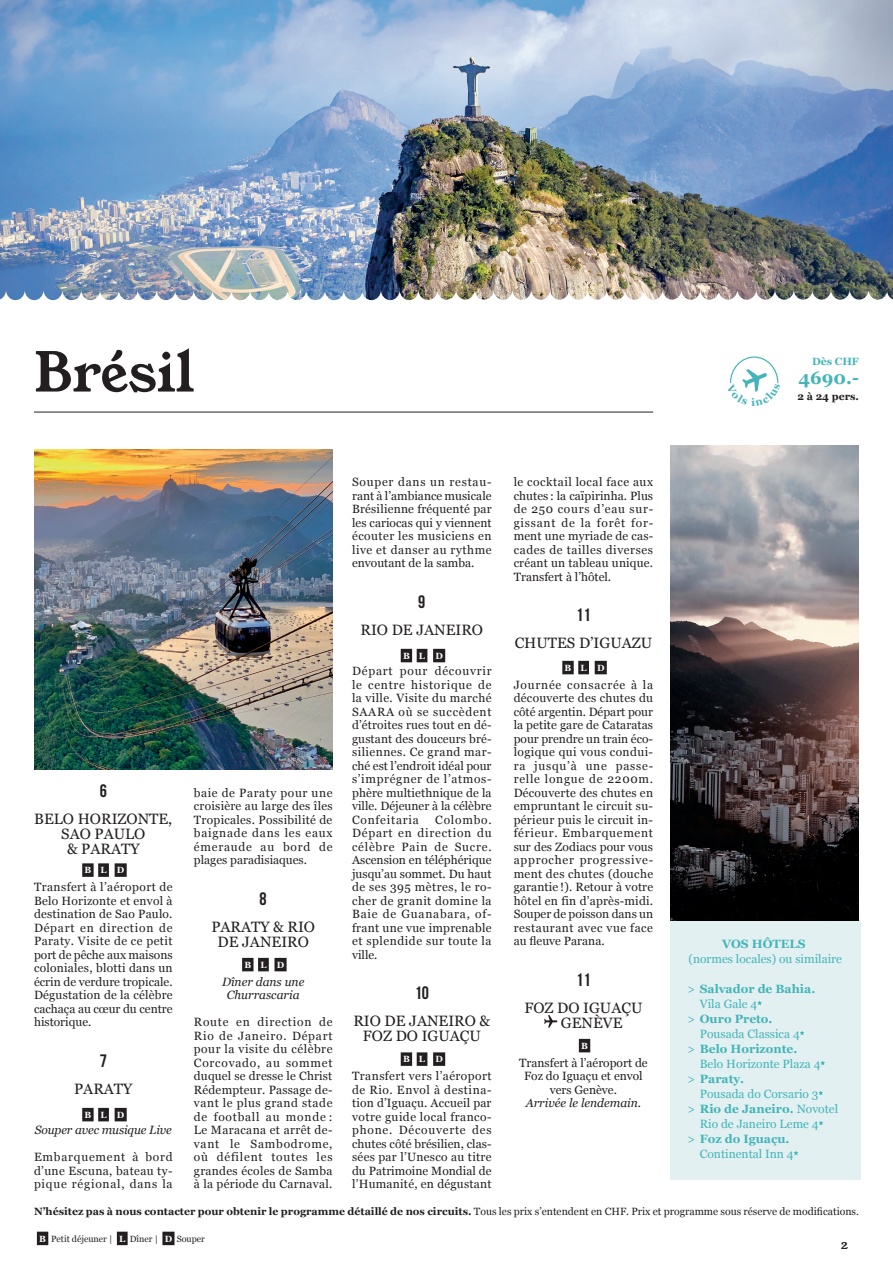
<style>
.page{position:relative;width:893px;height:1263px;background:#fff}
.page>*{position:absolute;margin:0;border:0;box-sizing:border-box;transform-origin:0 0}
.t1{font:54px "Young Serif";letter-spacing:-.01em;color:#231f20}
.t2{font:18px "Bebas Neue";color:#231f20}
.t3{font:700 18px "Georgia";color:#43b4b8}
.t4{font:15px/15px "Georgia";color:#231f20;text-align:center}
.t5{font:13.05px "Young Serif";color:#231f20}
.t6{font:12px/13.5px "Georgia";letter-spacing:.02em;color:#231f20;text-align:justify}
.t7{font:12px "Georgia";color:#43b4b8}
.t8{font:700 12px "Georgia";color:#43b4b8}
.t9{font:italic 12px/13.5px "Georgia";color:#231f20;text-align:center}
.t10{font:12px/13.5px "Georgia";color:#231f20;text-align:center}
.t11{font:700 10.5px "Georgia";color:#231f20}
.t12{font:700 10.5px "Georgia";color:#43b4b8}
.t13{font:9px "Georgia";color:#231f20}
.t14{font:700 9px "Georgia";color:#fff}
.s1{font-weight:400}
.s2{font-weight:700;color:#fff}
</style>
<div class="page">
<hr style="left:34px;top:412px;width:619px;height:1px;background:#231f20">
<div style="left:37px;top:1232px;width:11px;height:13px;background:#231f20"></div>
<div style="left:117px;top:1232px;width:11px;height:13px;background:#231f20"></div>
<div style="left:162px;top:1232px;width:13px;height:13px;background:#231f20"></div>
<div style="left:670px;top:921px;width:190px;height:259px;background:#e2f0f2"></div>
<svg style="left:757px;top:1000px;width:5px;height:5px"></svg>
<svg style="left:800px;top:1030px;width:4px;height:5px"></svg>
<svg style="left:820px;top:1060px;width:5px;height:5px"></svg>
<svg style="left:818px;top:1090px;width:5px;height:5px"></svg>
<svg style="left:819px;top:1121px;width:4px;height:4px"></svg>
<svg style="left:794px;top:1151px;width:4px;height:4px"></svg>
<img style="left:34px;top:450px;width:298px;height:320px">
<div style="left:82px;top:863px;width:12px;height:14px;background:#231f20"></div>
<div style="left:98px;top:863px;width:11px;height:14px;background:#231f20"></div>
<div style="left:115px;top:863px;width:12px;height:14px;background:#231f20"></div>
<div style="left:82px;top:1108px;width:12px;height:13px;background:#231f20"></div>
<div style="left:98px;top:1108px;width:11px;height:13px;background:#231f20"></div>
<div style="left:115px;top:1108px;width:12px;height:13px;background:#231f20"></div>
<div style="left:242px;top:958px;width:11px;height:13px;background:#231f20"></div>
<div style="left:258px;top:958px;width:11px;height:13px;background:#231f20"></div>
<div style="left:274px;top:958px;width:13px;height:13px;background:#231f20"></div>
<div style="left:401px;top:649px;width:11px;height:13px;background:#231f20"></div>
<div style="left:417px;top:649px;width:10px;height:13px;background:#231f20"></div>
<div style="left:433px;top:649px;width:12px;height:13px;background:#231f20"></div>
<div style="left:401px;top:1052px;width:11px;height:14px;background:#231f20"></div>
<div style="left:417px;top:1052px;width:10px;height:14px;background:#231f20"></div>
<div style="left:433px;top:1052px;width:12px;height:14px;background:#231f20"></div>
<div style="left:562px;top:661px;width:12px;height:13px;background:#231f20"></div>
<div style="left:578px;top:661px;width:11px;height:13px;background:#231f20"></div>
<div style="left:595px;top:661px;width:12px;height:13px;background:#231f20"></div>
<div style="left:579px;top:1039px;width:11px;height:13px;background:#231f20"></div>
<svg style="left:544px;top:1015px;width:13px;height:13px"></svg>
<img style="left:671px;top:446px;width:187px;height:474px">
<img style="left:465px;top:0;width:428px;height:300px">
<img style="left:0;top:0;width:465px;height:300px">
<svg style="left:730px;top:356px;width:49px;height:36px"></svg>
<h1 class="t1" style="left:34px;top:335px;width:162px">Brésil</h1>
<h2 class="t2" style="left:100px;top:780px;width:9px">6</h2>
<p class="t4" style="left:34px;top:810px;width:140px">BELO HORIZONTE,<br>SAO PAULO<br>&amp; PARATY</p>
<p class="t14" style="left:85px;top:863px;width:41px">B L - D</p>
<p class="t6" style="left:34px;top:880px;width:140px">Transfert à l’aéroport de Belo Horizonte et envol à destination de Sao Paulo.<br>Départ en direction de Paraty. Visite de ce petit port de pêche aux maisons coloniales, blotti dans un écrin de verdure tropicale.<br>Dégustation de la célèbre cachaça au cœur du centre historique.</p>
<h2 class="t2" style="left:100px;top:1050px;width:9px">7</h2>
<p class="t4" style="left:74px;top:1080px;width:60px">PARATY</p>
<p class="t14" style="left:85px;top:1108px;width:41px">B L - D</p>
<p class="t9" style="left:35px;top:1123px;width:138px">Souper avec musique Live</p>
<p class="t6" style="left:34px;top:1150px;width:140px">Embarquement à bord d’une Escuna, bateau ty&shy;pique régional, dans la</p>
<p class="t6" style="left:194px;top:785px;width:140px">baie de Paraty pour une croisière au large des îles Tropicales. Possibilité de baignade dans les eaux émeraude au bord de plages paradisiaques.</p>
<h2 class="t2" style="left:260px;top:888px;width:9px">8</h2>
<p class="t4" style="left:211px;top:918px;width:105px">PARATY &amp; RIO<br>DE JANEIRO</p>
<p class="t14" style="left:244px;top:958px;width:41px">B L - D</p>
<p class="t9" style="left:222px;top:974px;width:84px">Dîner dans une<br>Churrascaria</p>
<p class="t6" style="left:194px;top:1015px;width:140px">Route en direction de Rio de Janeiro. Départ pour la visite du célèbre Corcovado, au sommet duquel se dresse le Christ Rédempteur. Passage de&shy;vant le plus grand stade de football au monde :<br>Le Maracana et arrêt de&shy;vant le Sambodrome, où défilent toutes les grandes écoles de Samba à la période du Carnaval.</p>
<p class="t6" style="left:352px;top:475px;width:141px">Souper dans un restau&shy;rant à l’ambiance musicale Brésilienne fréquenté par les cariocas qui y viennent écouter les musiciens en live et danser au rythme envoutant de la samba.</p>
<h2 class="t2" style="left:418px;top:591px;width:9px">9</h2>
<p class="t4" style="left:361px;top:621px;width:124px">RIO DE JANEIRO</p>
<p class="t14" style="left:403px;top:649px;width:41px">B L - D</p>
<p class="t6" style="left:352px;top:664px;width:141px">Départ pour découvrir le centre historique de la ville. Visite du marché SAARA où se succèdent d’étroites rues tout en dé&shy;gustant des douceurs bré&shy;siliennes. Ce grand mar&shy;ché est l’endroit idéal pour s’imprégner de l’atmos&shy;phère multiethnique de la ville. Déjeuner à la célèbre Confeitaria</p>
<p class="t6" style="left:352px;top:812px;width:141px;text-indent:83px">Colombo.<br>Départ en direction du célèbre Pain de Sucre.<br>Ascension en téléphérique jusqu’au sommet. Du haut de ses 395 mètres, le ro&shy;cher de granit domine la Baie de Guanabara, of&shy;frant une vue imprenable et splendide sur toute la ville.</p>
<h2 class="t2" style="left:415px;top:983px;width:16px">10</h2>
<p class="t4" style="left:353px;top:1013px;width:138px">RIO DE JANEIRO &amp;<br>FOZ DO IGUAÇU</p>
<p class="t14" style="left:403px;top:1052px;width:41px">B L - D</p>
<p class="t6" style="left:352px;top:1069px;width:141px">Transfert vers l’aéroport de Rio. Envol à destina&shy;tion d’Iguaçu. Accueil par votre guide local franco&shy;phone. Découverte des chutes côté brésilien, clas&shy;sées par l’Unesco au titre du Patrimoine Mondial de l’Humanité, en dégustant</p>
<p class="t6" style="left:514px;top:475px;width:141px">le cocktail local face aux chutes : la caïpirinha. Plus de 250 cours d’eau sur&shy;gissant de la forêt for&shy;ment une myriade de cas&shy;cades de tailles diverses créant un tableau unique.<br>Transfert à l’hôtel.</p>
<h2 class="t2" style="left:576px;top:605px;width:16px">11</h2>
<p class="t4" style="left:515px;top:635px;width:139px">CHUTES D’IGUAZU</p>
<p class="t14" style="left:565px;top:661px;width:41px">B L - D</p>
<p class="t6" style="left:514px;top:677px;width:141px">Journée consacrée à la découverte des chutes du côté argentin. Départ pour la petite gare de Cataratas pour prendre un train éco&shy;logique qui vous condui&shy;ra jusqu’à une passe&shy;relle longue de 2200m.<br>Découverte des chutes en empruntant le circuit su&shy;périeur puis le circuit in&shy;férieur. Embarquement sur des Zodiacs pour vous approcher progressive&shy;ment des chutes (douche garantie !). Retour à votre hôtel en fin d’après-midi.<br>Souper de poisson dans un restaurant avec vue face au fleuve Parana.</p>
<h2 class="t2" style="left:576px;top:969px;width:16px">11</h2>
<p class="t4" style="left:561px;top:999px;width:83px;text-align:left;text-indent:-36px">FOZ DO IGUAÇU<br>GENÈVE</p>
<p class="t14" style="left:581px;top:1039px;width:8px">B</p>
<p class="t10" style="left:519px;top:1055px;width:130px">Transfert à l’aéroport de<br>Foz do Iguaçu et envol vers Genève.</p>
<p class="t9" style="left:526px;top:1096px;width:117px">Arrivée le lendemain.</p>
<p class="t12" style="left:812px;top:353px;width:48px">Dès CHF</p>
<h2 class="t3" style="left:799px;top:364px;width:62px">4690.-</h2>
<p class="t11" style="left:797px;top:389px;width:63px">2 à 24 pers.</p>
<p class="t8" style="left:722px;top:935px;width:85px">VOS HÔTELS</p>
<p class="t7" style="left:688px;top:950px;width:155px">(normes locales) ou similaire</p>
<p class="t8" style="left:688px;top:980px;width:129px"><span class="s1">&gt;</span> Salvador de Bahia.</p>
<p class="t7" style="left:700px;top:995px;width:59px">Vila Gale 4</p>
<p class="t8" style="left:688px;top:1010px;width:86px"><span class="s1">&gt;</span> Ouro Preto.</p>
<p class="t7" style="left:700px;top:1025px;width:101px">Pousada Classica 4</p>
<p class="t8" style="left:688px;top:1040px;width:111px"><span class="s1">&gt;</span> Belo Horizonte.</p>
<p class="t7" style="left:700px;top:1055px;width:122px">Belo Horizonte Plaza 4</p>
<p class="t8" style="left:688px;top:1070px;width:58px"><span class="s1">&gt;</span> Paraty.</p>
<p class="t7" style="left:700px;top:1085px;width:120px">Pousada do Corsario 3</p>
<p class="t8" style="left:688px;top:1100px;width:152px"><span class="s1">&gt;</span> Rio de Janeiro. <span class="s1">Novotel</span></p>
<p class="t7" style="left:700px;top:1115px;width:120px">Rio de Janeiro Leme 4</p>
<p class="t8" style="left:688px;top:1130px;width:103px"><span class="s1">&gt;</span> Foz do Iguaçu.</p>
<p class="t7" style="left:700px;top:1145px;width:95px">Continental Inn 4</p>
<p class="t11" style="left:34px;top:1203px;width:826px">N’hésitez pas à nous contacter pour obtenir le programme détaillé de nos circuits. <span class="s1">Tous les prix s’entendent en CHF. Prix et programme sous réserve de modifications.</span></p>
<p class="t13" style="left:39px;top:1232px;width:167px"><span class="s2">B</span> Petit déjeuner | <span class="s2">L</span> Dîner | <span class="s2">D</span> Souper</p>
<p class="t5" style="left:841px;top:1235px;width:8px">2</p>
</div>
